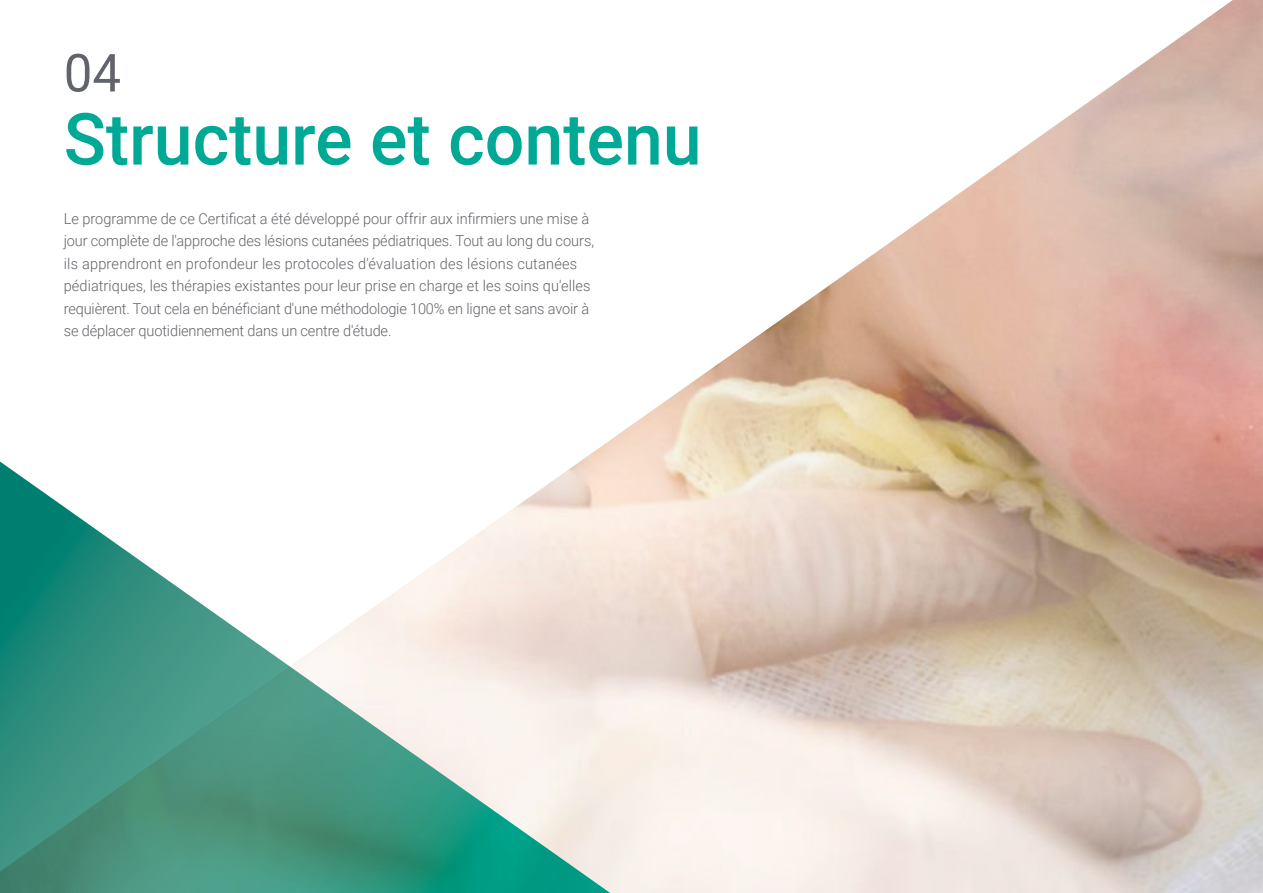
<style>
.page{position:relative;width:1263px;height:893px;background:#fff}
.page>*{position:absolute;margin:0;border:0;box-sizing:border-box;transform-origin:0 0}
.t1{font:500 72px "Roboto";color:#00a996}
.t2{font:52.5px "Roboto";color:#61646a}
.t3{font:300 15px/22.5px "Roboto";color:#61646a}
</style>
<div class="page">
<img style="left:602px;top:0;width:661px;height:893px">
<svg style="left:0;top:446px;width:640px;height:447px"></svg>
<h2 class="t2" style="left:64px;top:36px;width:59px">04</h2>
<h1 class="t1" style="left:64px;top:89px;width:639px">Structure et contenu</h1>
<p class="t3" style="left:64px;top:207px;width:532px">Le programme de ce Certificat a été développé pour offrir aux infirmiers une mise à jour complète de l'approche des lésions cutanées pédiatriques. Tout au long du cours, ils apprendront en profondeur les protocoles d'évaluation des lésions cutanées pédiatriques, les thérapies existantes pour leur prise en charge et les soins qu'elles requièrent. Tout cela en bénéficiant d'une méthodologie 100% en ligne et sans avoir à se déplacer quotidiennement dans un centre d'étude.</p>
</div>
